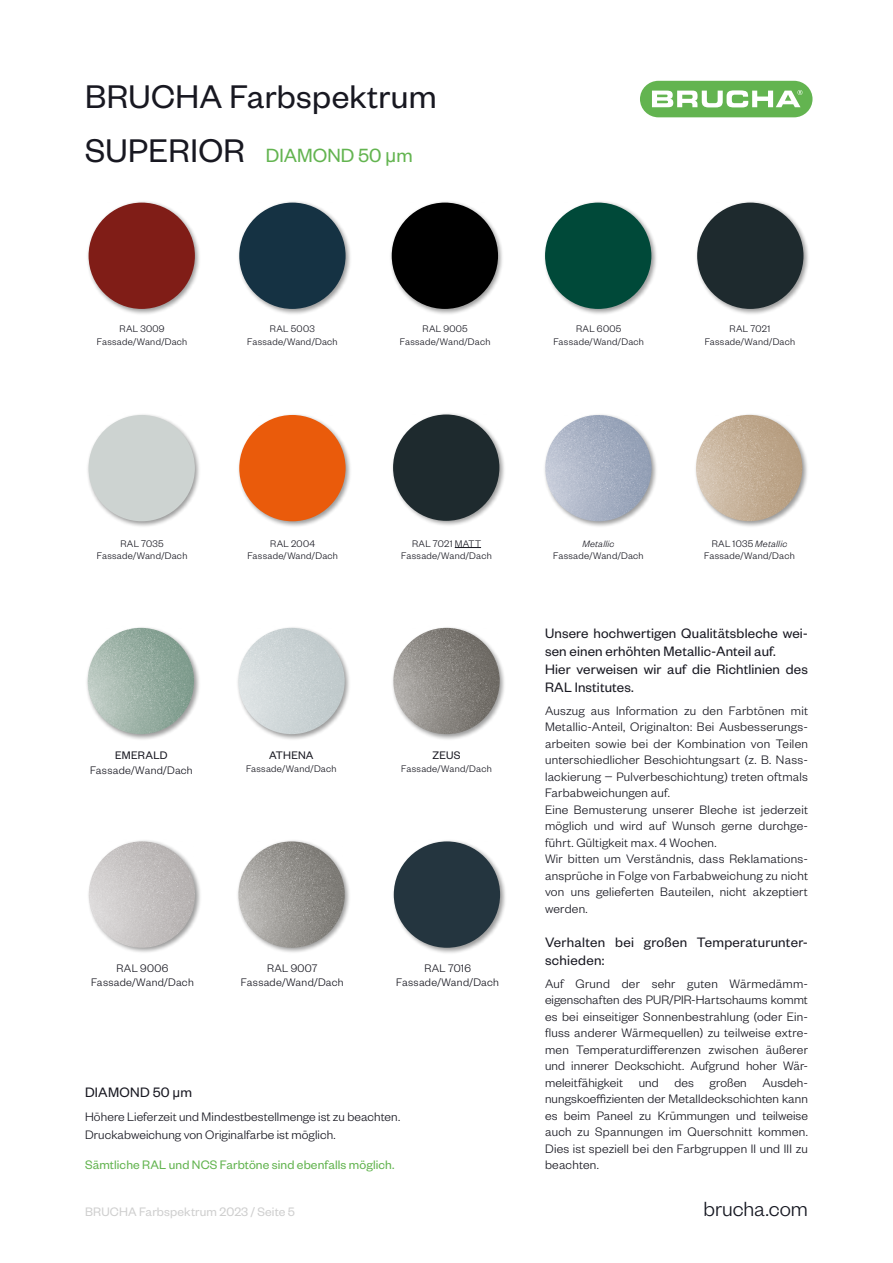
<style>
.page{position:relative;width:893px;height:1263px;background:#fff}
.page>*{position:absolute;margin:0;border:0;box-sizing:border-box;transform-origin:0 0}
.t1{font:36px "Founders Grotesk";letter-spacing:.01em;color:#181821}
.t2{font:300 22.5px "Founders Grotesk";color:#171923}
.t3{font:21px "Founders Grotesk";color:#63b450}
.t4{font:15px/18px "Founders Grotesk";letter-spacing:.01em;color:#181821}
.t5{font:300 13.5px/16.5px "Founders Grotesk";letter-spacing:.015em;color:#181821}
.t6{font:13.5px "Founders Grotesk";letter-spacing:.01em;color:#63b450}
.t7{font:13.5px "Founders Grotesk";letter-spacing:.01em;color:#cfcfcf}
.t8{font:300 12px/14.4px "Founders Grotesk";letter-spacing:.02em;color:#181821;text-align:center}
.t9{font:12px "Founders Grotesk";letter-spacing:.015em;color:#181821}
.t10{font:300 10.5px/12.6px "Founders Grotesk";letter-spacing:.025em;color:#181821;text-align:center}
.t11{font:italic 300 10.05px "Founders Grotesk";letter-spacing:.025em;color:#181821}
.s1{font-size:36px;color:#181821}
.s2{font-family:"Arial";font-size:18.6px}
.s3{font-style:normal;font-size:10.5px}
.s4{font-family:"Arial";font-size:12.9px}
</style>
<div class="page">
<div style="left:640px;top:81px;width:172px;height:36px;background:#63b450;border-radius:18px"></div>
<svg style="left:652px;top:90px;width:150px;height:17px"></svg>
<div style="left:86px;top:200px;width:115px;height:115px;background:#000;opacity:.4"></div>
<div style="left:89px;top:203px;width:106px;height:106px;background:#801d17;border-radius:50%"></div>
<div style="left:237px;top:200px;width:115px;height:115px;background:#000;opacity:.4"></div>
<div style="left:239px;top:203px;width:107px;height:106px;background:#153243;border-radius:50%"></div>
<div style="left:389px;top:200px;width:116px;height:115px;background:#000;opacity:.4"></div>
<div style="left:392px;top:203px;width:106px;height:106px;background:#000;border-radius:50%"></div>
<div style="left:543px;top:200px;width:115px;height:115px;background:#000;opacity:.4"></div>
<div style="left:545px;top:203px;width:106px;height:106px;background:#004939;border-radius:50%"></div>
<div style="left:695px;top:200px;width:115px;height:115px;background:#000;opacity:.4"></div>
<div style="left:697px;top:203px;width:106px;height:106px;background:#1e2a2e;border-radius:50%"></div>
<div style="left:543px;top:413px;width:115px;height:115px;background:#000;opacity:.4"></div>
<img style="left:545px;top:415px;width:107px;height:106px;border-radius:53px">
<div style="left:237px;top:413px;width:115px;height:115px;background:#000;opacity:.4"></div>
<div style="left:239px;top:415px;width:107px;height:106px;background:#ea5b0b;border-radius:50%"></div>
<div style="left:86px;top:413px;width:115px;height:115px;background:#000;opacity:.4"></div>
<div style="left:89px;top:415px;width:106px;height:106px;background:#cdd3d1;border-radius:50%"></div>
<div style="left:694px;top:412px;width:115px;height:116px;background:#000;opacity:.4"></div>
<img style="left:696px;top:415px;width:106px;height:106px;border-radius:53px">
<div style="left:391px;top:412px;width:115px;height:115px;background:#000;opacity:.4"></div>
<div style="left:393px;top:414px;width:106px;height:107px;background:#1e2a2e;border-radius:50%"></div>
<div style="left:391px;top:625px;width:115px;height:116px;background:#000;opacity:.4"></div>
<img style="left:393px;top:628px;width:107px;height:106px;border-radius:53px">
<div style="left:236px;top:625px;width:115px;height:116px;background:#000;opacity:.4"></div>
<img style="left:238px;top:628px;width:107px;height:106px;border-radius:53px">
<div style="left:85px;top:625px;width:116px;height:116px;background:#000;opacity:.4"></div>
<img style="left:88px;top:628px;width:106px;height:106px;border-radius:53px">
<div style="left:236px;top:839px;width:115px;height:115px;background:#000;opacity:.4"></div>
<img style="left:238px;top:841px;width:107px;height:107px;border-radius:53px">
<div style="left:391px;top:839px;width:116px;height:115px;background:#000;opacity:.4"></div>
<div style="left:394px;top:841px;width:106px;height:107px;background:#24353f;border-radius:50%"></div>
<div style="left:86px;top:839px;width:116px;height:115px;background:#000;opacity:.4"></div>
<img style="left:89px;top:841px;width:106px;height:107px;border-radius:53px">
<svg style="left:455px;top:547px;width:26px;height:1px"></svg>
<h1 class="t1" style="left:85px;top:74px;width:353px">BRUCHA Farbspektrum</h1>
<h3 class="t3" style="left:85px;top:142px;width:329px"><span class="s1">SUPERIOR</span> DIAMOND 50 <span class="s2">µ</span>m</h3>
<p class="t10" style="left:97px;top:322px;width:92px">RAL 3009<br>Fassade/Wand/Dach</p>
<p class="t10" style="left:247px;top:322px;width:92px">RAL 5003<br>Fassade/Wand/Dach</p>
<p class="t10" style="left:400px;top:322px;width:92px">RAL 9005<br>Fassade/Wand/Dach</p>
<p class="t10" style="left:553px;top:322px;width:92px">RAL 6005<br>Fassade/Wand/Dach</p>
<p class="t10" style="left:705px;top:322px;width:92px">RAL 7021<br>Fassade/Wand/Dach</p>
<p class="t10" style="left:401px;top:537px;width:92px">RAL 7021 MATT<br>Fassade/Wand/Dach</p>
<p class="t10" style="left:97px;top:537px;width:92px">RAL 7035<br>Fassade/Wand/Dach</p>
<p class="t10" style="left:247px;top:537px;width:92px">RAL 2004<br>Fassade/Wand/Dach</p>
<p class="t11" style="left:582px;top:537px;width:33px">Metallic</p>
<p class="t10" style="left:553px;top:549px;width:92px">Fassade/Wand/Dach</p>
<p class="t11" style="left:712px;top:537px;width:77px"><span class="s3">RAL 1035</span> Metallic</p>
<p class="t10" style="left:704px;top:549px;width:92px">Fassade/Wand/Dach</p>
<p class="t9" style="left:115px;top:748px;width:54px">EMERALD</p>
<p class="t8" style="left:90px;top:762px;width:104px">Fassade/Wand/Dach</p>
<p class="t9" style="left:269px;top:748px;width:46px">ATHENA</p>
<p class="t10" style="left:246px;top:762px;width:92px">Fassade/Wand/Dach</p>
<p class="t9" style="left:433px;top:748px;width:29px">ZEUS</p>
<p class="t10" style="left:401px;top:762px;width:92px">Fassade/Wand/Dach</p>
<p class="t8" style="left:91px;top:960px;width:104px">RAL 9006<br>Fassade/Wand/Dach</p>
<p class="t8" style="left:241px;top:960px;width:104px">RAL 9007<br>Fassade/Wand/Dach</p>
<p class="t8" style="left:396px;top:960px;width:104px">RAL 7016<br>Fassade/Wand/Dach</p>
<p class="t4" style="left:85px;top:1083px;width:108px">DIAMOND 50 <span class="s4">µ</span>m</p>
<p class="t5" style="left:85px;top:1107px;width:317px;line-height:18px">Höhere Lieferzeit und Mindestbestellmenge ist zu beachten.<br>Druckabweichung von Originalfarbe ist möglich.</p>
<p class="t6" style="left:85px;top:1157px;width:311px">Sämtliche RAL und NCS Farbtöne sind ebenfalls möglich.</p>
<p class="t4" style="left:545px;top:624px;width:264px">Unsere hochwertigen Qualitätsbleche wei&shy;sen einen erhöhten Metallic-Anteil auf.<br>Hier verweisen wir auf die Richtlinien des RAL Institutes.</p>
<p class="t5" style="left:545px;top:701px;width:264px">Auszug aus Information zu den Farbtönen mit Metallic-Anteil, Originalton: Bei Ausbesserungs&shy;arbeiten sowie bei der Kombination von Teilen unterschiedlicher Beschichtungsart (z. B. Nass&shy;lackierung − Pulverbeschichtung) treten oftmals Farbabweichungen auf.<br>Eine Bemusterung unserer Bleche ist jederzeit möglich und wird auf Wunsch gerne durchge&shy;führt. Gültigkeit max. 4 Wochen.<br>Wir bitten um Verständnis, dass Reklamations&shy;ansprüche in Folge von Farbabweichung zu nicht von uns gelieferten Bauteilen, nicht akzeptiert werden.</p>
<p class="t4" style="left:545px;top:933px;width:264px">Verhalten bei großen Temperaturunter&shy;schieden:</p>
<p class="t5" style="left:545px;top:974px;width:264px;text-align:justify">Auf Grund der sehr guten Wärmedämm&shy;eigenschaften des PUR/PIR-Hartschaums kommt es bei einseitiger Sonnenbestrahlung (oder Ein&shy;fluss anderer Wärmequellen) zu teilweise extre&shy;men Temperaturdifferenzen zwischen äußerer und innerer Deckschicht. Aufgrund hoher Wär&shy;meleitfähigkeit und des großen Ausdeh&shy;nungskoeffizienten der Metalldeckschichten kann es beim Paneel zu Krümmungen und teilweise auch zu Spannungen im Querschnitt kommen.<br>Dies ist speziell bei den Farbgruppen II und III zu beachten.</p>
<p class="t7" style="left:85px;top:1204px;width:211px">BRUCHA Farbspektrum 2023 / Seite 5</p>
<h2 class="t2" style="left:703px;top:1196px;width:106px">brucha.com</h2>
</div>
